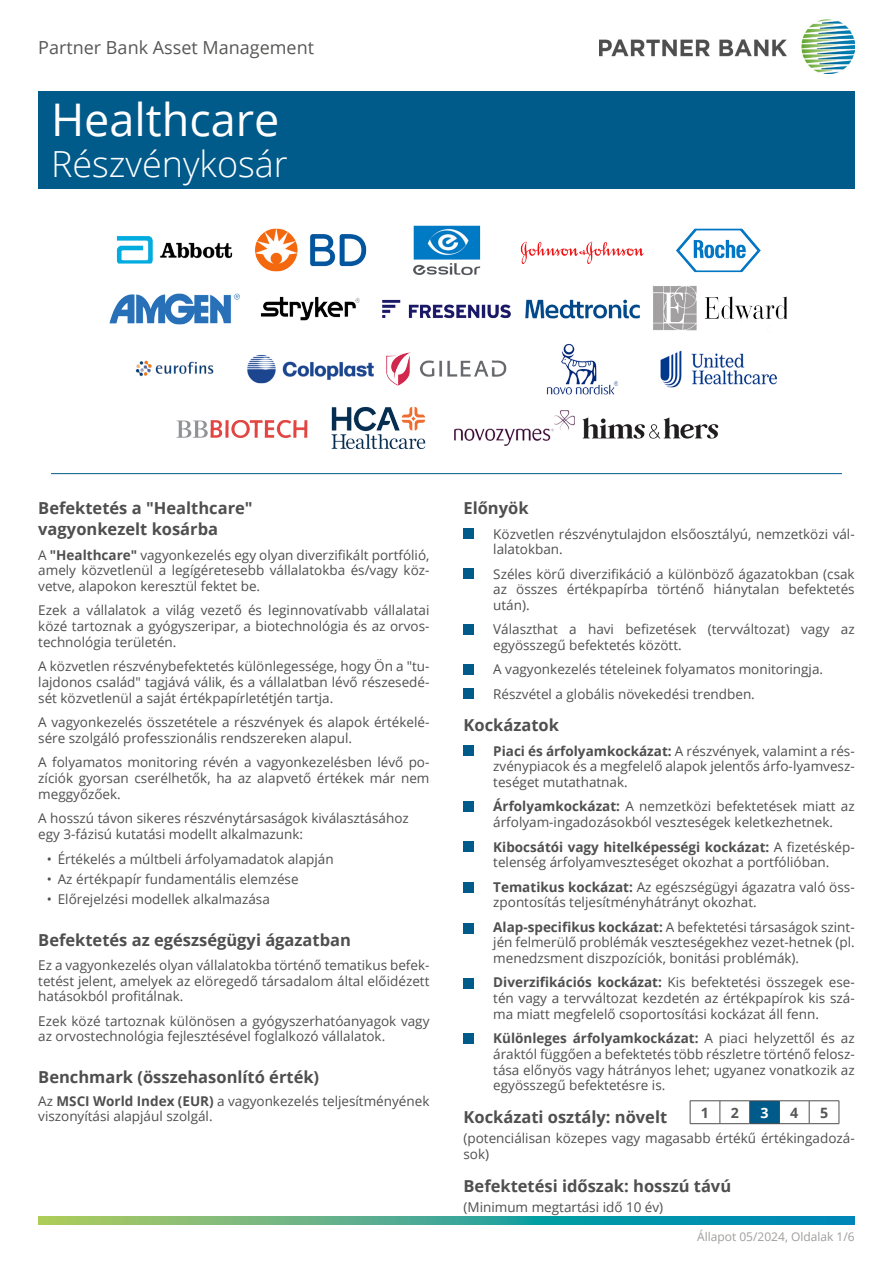
<style>
.page{position:relative;width:893px;height:1263px;background:#fff}
.page>*{position:absolute;margin:0;border:0;box-sizing:border-box;transform-origin:0 0}
.t1{font:45px "Open Sans";color:#fff}
.t2{font:300 36px "Open Sans";color:#fff}
.t3{font:18px "Open Sans";color:#575756}
.t4{font:700 16.5px/21px "Open Sans";color:#504f4f}
.t5{font:700 14.25px "Open Sans";color:#575756}
.t6{font:700 14.25px "Open Sans";color:#fff}
.t7{font:13.5px/15.8px "Open Sans";color:#504f4f}
.t8{font:12px "Open Sans";color:#9d9d9c}
.s1{font-weight:700}
</style>
<div class="page">
<div style="left:38px;top:91px;width:817px;height:98px;background:#005a8a"></div>
<svg style="left:38px;top:1216px;width:817px;height:9px;background:#42a793"></svg>
<img style="left:600px;top:20px;width:255px;height:53px">
<div style="left:463px;top:528px;width:11px;height:11px;background:#005a8a"></div>
<div style="left:463px;top:568px;width:11px;height:11px;background:#005a8a"></div>
<div style="left:463px;top:624px;width:11px;height:10px;background:#005a8a"></div>
<div style="left:463px;top:664px;width:11px;height:10px;background:#005a8a"></div>
<div style="left:463px;top:688px;width:11px;height:11px;background:#005a8a"></div>
<div style="left:463px;top:745px;width:11px;height:11px;background:#005a8a"></div>
<div style="left:463px;top:801px;width:11px;height:10px;background:#005a8a"></div>
<div style="left:463px;top:841px;width:11px;height:10px;background:#005a8a"></div>
<hr style="left:690px;top:1100px;width:30px;height:1px;background:#504f4f">
<svg style="left:690px;top:1101px;width:1px;height:22px"></svg>
<hr style="left:720px;top:1100px;width:30px;height:1px;background:#504f4f">
<svg style="left:720px;top:1101px;width:1px;height:22px"></svg>
<hr style="left:779px;top:1100px;width:30px;height:1px;background:#504f4f">
<hr style="left:809px;top:1100px;width:30px;height:1px;background:#504f4f">
<svg style="left:809px;top:1101px;width:1px;height:22px"></svg>
<svg style="left:839px;top:1101px;width:1px;height:22px"></svg>
<hr style="left:690px;top:1123px;width:30px;height:1px;background:#504f4f">
<hr style="left:720px;top:1123px;width:30px;height:1px;background:#504f4f">
<svg style="left:749px;top:1100px;width:31px;height:24px"></svg>
<hr style="left:779px;top:1123px;width:30px;height:1px;background:#504f4f">
<hr style="left:809px;top:1123px;width:30px;height:1px;background:#504f4f">
<div style="left:463px;top:882px;width:11px;height:11px;background:#005a8a"></div>
<div style="left:463px;top:923px;width:11px;height:10px;background:#005a8a"></div>
<hr style="left:51px;top:473px;width:791px;height:1px;background:#005a8a">
<div style="left:463px;top:978px;width:11px;height:11px;background:#005a8a"></div>
<div style="left:463px;top:1033px;width:11px;height:11px;background:#005a8a"></div>
<img style="left:116px;top:225px;width:645px;height:50px">
<img style="left:109px;top:286px;width:678px;height:45px">
<img style="left:247px;top:343px;width:530px;height:52px">
<img style="left:176px;top:407px;width:543px;height:42px">
<img style="left:135px;top:360px;width:79px;height:17px">
<h3 class="t3" style="left:38px;top:35px;width:277px">Partner Bank Asset Management</h3>
<h1 class="t1" style="left:51px;top:89px;width:230px">Healthcare</h1>
<h2 class="t2" style="left:51px;top:139px;width:238px">Részvénykosár</h2>
<p class="t4" style="left:38px;top:497px;width:216px">Befektetés a "Healthcare" vagyonkezelt kosárba</p>
<p class="t7" style="left:38px;top:546px;width:393px;text-align:justify">A <span class="s1">"Healthcare"</span> vagyonkezelés egy olyan diverzifikált portfólió, amely közvetlenül a legígéretesebb vállalatokba és/vagy köz&shy;vetve, alapokon keresztül fektet be.</p>
<p class="t7" style="left:38px;top:602px;width:393px;text-align:justify">Ezek a vállalatok a világ vezető és leginnovatívabb vállalatai közé tartoznak a gyógyszeripar, a biotechnológia és az orvos&shy;technológia területén.</p>
<p class="t7" style="left:38px;top:658px;width:393px;text-align:justify">A közvetlen részvénybefektetés különlegessége, hogy Ön a "tu&shy;lajdonos család" tagjává válik, és a vállalatban lévő részesedé&shy;sét közvetlenül a saját értékpapírletétjén tartja.</p>
<p class="t7" style="left:38px;top:714px;width:393px">A vagyonkezelés összetétele a részvények és alapok értékelé&shy;sére szolgáló professzionális rendszereken alapul.</p>
<p class="t7" style="left:38px;top:754px;width:393px;text-align:justify">A folyamatos monitoring révén a vagyonkezelésben lévő po&shy;zíciók gyorsan cserélhetők, ha az alapvető értékek már nem meggyőzőek.</p>
<p class="t7" style="left:38px;top:810px;width:372px;line-height:16.2px">A hosszú távon sikeres részvénytársaságok kiválasztásához egy 3-fázisú kutatási modellt alkalmazunk:</p>
<p class="t7" style="left:47px;top:850px;width:288px">• Értékelés a múltbeli árfolyamadatok alapján</p>
<p class="t7" style="left:47px;top:870px;width:253px">• Az értékpapír fundamentális elemzése</p>
<p class="t7" style="left:47px;top:890px;width:225px">• Előrejelzési modellek alkalmazása</p>
<p class="t4" style="left:38px;top:929px;width:314px">Befektetés az egészségügyi ágazatban</p>
<p class="t7" style="left:38px;top:957px;width:393px;text-align:justify">Ez a vagyonkezelés olyan vállalatokba történő tematikus befek&shy;tetést jelent, amelyek az elöregedő társadalom által előidézett hatásokból profitálnak.</p>
<p class="t7" style="left:38px;top:1012px;width:393px">Ezek közé tartoznak különösen a gyógyszerhatóanyagok vagy az orvostechnológia fejlesztésével foglalkozó vállalatok.</p>
<p class="t4" style="left:38px;top:1066px;width:282px">Benchmark (összehasonlító érték)</p>
<p class="t7" style="left:38px;top:1093px;width:393px;line-height:15px">Az <span class="s1">MSCI World Index (EUR)</span> a vagyonkezelés teljesítményének viszonyítási alapjául szolgál.</p>
<p class="t4" style="left:463px;top:497px;width:67px">Előnyök</p>
<p class="t7" style="left:493px;top:525px;width:363px">Közvetlen részvénytulajdon elsőosztályú, nemzetközi vál&shy;lalatokban.</p>
<p class="t7" style="left:493px;top:565px;width:363px;text-align:justify">Széles körű diverzifikáció a különböző ágazatokban (csak az összes értékpapírba történő hiánytalan befektetés után).</p>
<p class="t7" style="left:493px;top:621px;width:363px">Választhat a havi befizetések (tervváltozat) vagy az egyösszegű befektetés között.</p>
<p class="t7" style="left:493px;top:657px;width:331px;line-height:24.3px">A vagyonkezelés tételeinek folyamatos monitoringja.<br>Részvétel a globális növekedési trendben.</p>
<p class="t4" style="left:463px;top:714px;width:97px">Kockázatok</p>
<p class="t7" style="left:493px;top:743px;width:363px;text-align:justify"><span class="s1">Piaci és árfolyamkockázat:</span> A részvények, valamint a rés&shy;zvénypiacok és a megfelelő alapok jelentős árfo-lyamvesz&shy;teséget mutathatnak.</p>
<p class="t7" style="left:493px;top:798px;width:363px"><span class="s1">Árfolyamkockázat:</span> A nemzetközi befektetések miatt az árfolyam-ingadozásokból veszteségek keletkezhetnek.</p>
<p class="t7" style="left:493px;top:838px;width:363px"><span class="s1">Kibocsátói vagy hitelképességi kockázat:</span> A fizetéskép&shy;telenség árfolyamveszteséget okozhat a portfólióban.</p>
<p class="t7" style="left:493px;top:878px;width:363px"><span class="s1">Tematikus kockázat:</span> Az egészségügyi ágazatra való öss&shy;zpontosítás teljesítményhátrányt okozhat.</p>
<p class="t7" style="left:493px;top:918px;width:363px;text-align:justify"><span class="s1">Alap-specifikus kockázat:</span> A befektetési társaságok szint&shy;jén felmerülő problémák veszteségekhez vezet-hetnek (pl. menedzsment diszpozíciók, bonitási problémák).</p>
<p class="t7" style="left:493px;top:974px;width:363px;text-align:justify"><span class="s1">Diverzifikációs kockázat:</span> Kis befektetési összegek ese&shy;tén vagy a tervváltozat kezdetén az értékpapírok kis szá&shy;ma miatt megfelelő csoportosítási kockázat áll fenn.</p>
<p class="t7" style="left:493px;top:1030px;width:363px;text-align:justify"><span class="s1">Különleges árfolyamkockázat:</span> A piaci helyzettől és az áraktól függően a befektetés több részletre történő felosz&shy;tása előnyös vagy hátrányos lehet; ugyanez vonatkozik az egyösszegű befektetésre is.</p>
<p class="t4" style="left:463px;top:1106px;width:205px">Kockázati osztály: növelt</p>
<p class="t7" style="left:463px;top:1130px;width:393px">(potenciálisan közepes vagy magasabb értékű értékingadozá&shy;sok)</p>
<p class="t4" style="left:463px;top:1175px;width:269px">Befektetési időszak: hosszú távú</p>
<p class="t7" style="left:463px;top:1198px;width:201px">(Minimum megtartási idő 10 év)</p>
<p class="t5" style="left:701px;top:1102px;width:10px">1</p>
<p class="t5" style="left:731px;top:1102px;width:10px">2</p>
<p class="t6" style="left:760px;top:1102px;width:10px">3</p>
<p class="t5" style="left:790px;top:1102px;width:10px">4</p>
<p class="t5" style="left:820px;top:1102px;width:10px">5</p>
<p class="t8" style="left:697px;top:1229px;width:159px">Állapot 05/2024, Oldalak 1/6</p>
</div>
